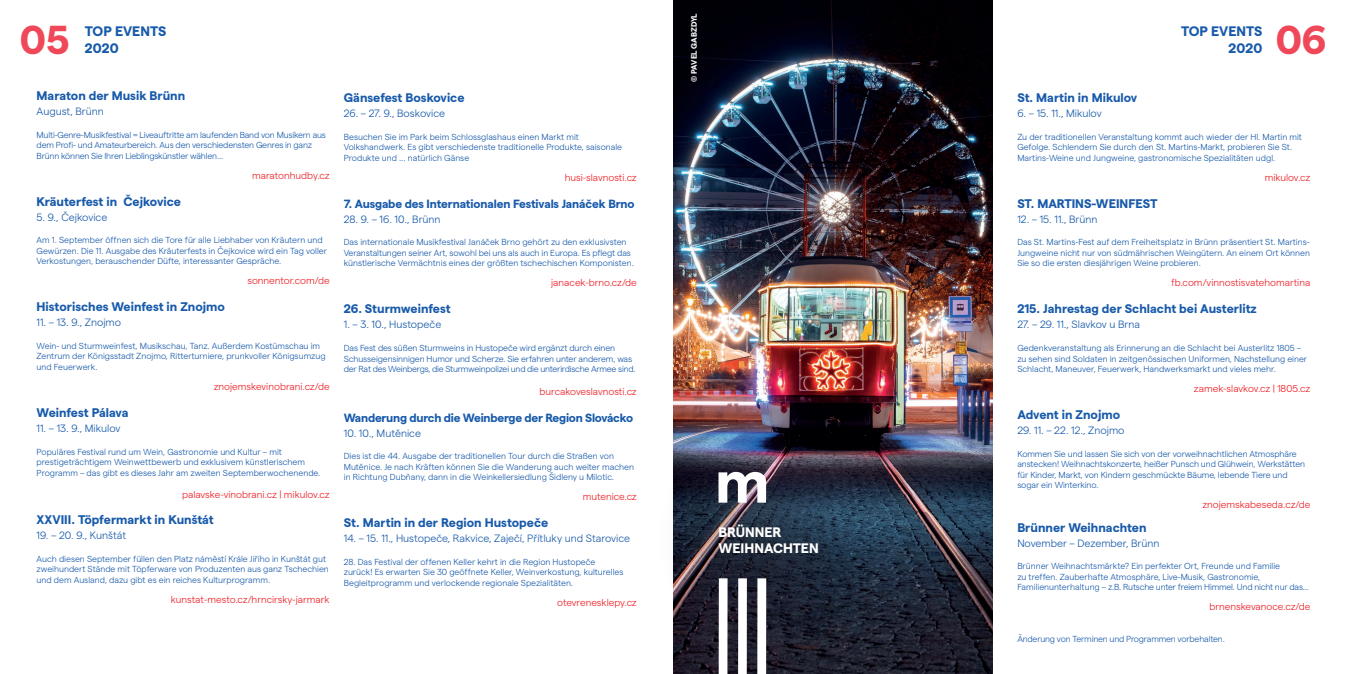
<style>
.page{position:relative;width:1347px;height:674px;background:#fff}
.page>*{position:absolute;margin:0;border:0;box-sizing:border-box;transform-origin:0 0}
.t1{font:700 40.38px "Matter";color:#ef4858}
.t2{font:700 13.75px "Matter";color:#185aaa}
.t3{font:700 13.75px "Matter";color:#fff}
.t4{font:700 12.5px "Matter";color:#185aaa}
.t5{font:700 11.88px "Matter";letter-spacing:-.02em;color:#185aaa}
.t6{font:300 10.62px "Matter";color:#185aaa}
.t7{font:300 10px "Matter";color:#ee1d23}
.t8{font:300 8.75px/10.5px "Matter";color:#185aaa}
.t9{font:300 8.75px/10.5px "Matter";letter-spacing:-.02em;color:#185aaa}
.t10{font:700 7.88px "Matter";letter-spacing:-.005em;color:#fff}
</style>
<div class="page">
<img style="left:673px;top:0;width:319px;height:673px">
<div style="left:655px;top:460px;width:225px;height:159px;background:#231f20;opacity:.77"></div>
<svg style="left:718px;top:578px;width:48px;height:95px"></svg>
<svg style="left:718px;top:471px;width:48px;height:31px"></svg>
<p class="t10" style="left:688px;top:82px;width:70px;rotate:-90deg">© PAVEL GABZDYL</p>
<p class="t1" style="left:20px;top:10px;width:51px">05</p>
<p class="t1" style="left:1275px;top:10px;width:53px">06</p>
<p class="t2" style="left:85px;top:21px;width:83px">TOP EVENTS</p>
<p class="t2" style="left:85px;top:37px;width:35px">2020</p>
<p class="t2" style="left:1181px;top:21px;width:83px">TOP EVENTS</p>
<p class="t2" style="left:1228px;top:37px;width:35px">2020</p>
<p class="t4" style="left:37px;top:86px;width:150px">Maraton der Musik Brünn</p>
<p class="t6" style="left:37px;top:104px;width:69px">August, Brünn</p>
<p class="t9" style="left:37px;top:128px;width:291px">Multi-Genre-Musikfestival = Liveauftritte am laufenden Band von Musikern aus dem Profi- und Amateurbereich. Aus den verschiedensten Genres in ganz</p>
<p class="t9" style="left:37px;top:149px;width:188px">Brünn können Sie Ihren Lieblingskünstler wählen...</p>
<p class="t7" style="left:252px;top:168px;width:79px">maratonhudby.cz</p>
<p class="t4" style="left:37px;top:192px;width:146px">Kräuterfest in Čejkovice</p>
<p class="t6" style="left:37px;top:209px;width:72px">5. 9., Čejkovice</p>
<p class="t8" style="left:37px;top:234px;width:292px">Am 1. September öffnen sich die Tore für alle Liebhaber von Kräutern und<br>Gewürzen. Die 11. Ausgabe des Kräuterfests in Čejkovice wird ein Tag voller<br>Verkostungen, berauschender Düfte, interessanter Gespräche.</p>
<p class="t7" style="left:247px;top:273px;width:84px">sonnentor.com/de</p>
<p class="t4" style="left:37px;top:297px;width:190px">Historisches Weinfest in Znojmo</p>
<p class="t6" style="left:37px;top:315px;width:86px">11. – 13. 9., Znojmo</p>
<p class="t8" style="left:37px;top:340px;width:290px">Wein- und Sturmweinfest, Musikschau, Tanz. Außerdem Kostümschau im<br>Zentrum der Königsstadt Znojmo, Ritterturniere, prunkvoller Königsumzug und Feuerwerk.</p>
<p class="t7" style="left:214px;top:379px;width:117px">znojemskevinobrani.cz/de</p>
<p class="t4" style="left:37px;top:403px;width:93px">Weinfest Pálava</p>
<p class="t6" style="left:37px;top:420px;width:85px">11. – 13. 9., Mikulov</p>
<p class="t8" style="left:37px;top:445px;width:285px">Populäres Festival rund um Wein, Gastronomie und Kultur – mit prestigeträchtigem Weinwettbewerb und exklusivem künstlerischem<br>Programm – das gibt es dieses Jahr am zweiten Septemberwochenende.</p>
<p class="t7" style="left:182px;top:487px;width:149px">palavske-vinobrani.cz | mikulov.cz</p>
<p class="t4" style="left:37px;top:510px;width:179px">XXVIII. Töpfermarkt in Kunštát</p>
<p class="t6" style="left:37px;top:527px;width:91px">19. – 20. 9., Kunštát</p>
<p class="t8" style="left:37px;top:552px;width:294px">Auch diesen September füllen den Platz náměstí Krále Jiřího in Kunštát gut zweihundert Stände mit Töpferware von Produzenten aus ganz Tschechien und dem Ausland, dazu gibt es ein reiches Kulturprogramm.</p>
<p class="t7" style="left:171px;top:591px;width:160px">kunstat-mesto.cz/hrncirsky-jarmark</p>
<p class="t4" style="left:344px;top:88px;width:122px">Gänsefest Boskovice</p>
<p class="t6" style="left:344px;top:106px;width:103px">26. – 27. 9., Boskovice</p>
<p class="t8" style="left:344px;top:130px;width:280px">Besuchen Sie im Park beim Schlossglashaus einen Markt mit<br>Volkshandwerk. Es gibt verschiedenste traditionelle Produkte, saisonale<br>Produkte und ... natürlich Gänse</p>
<p class="t7" style="left:564px;top:170px;width:74px">husi-slavnosti.cz</p>
<p class="t5" style="left:344px;top:195px;width:292px">7. Ausgabe des Internationalen Festivals Janáček Brno</p>
<p class="t6" style="left:344px;top:211px;width:98px">28. 9. – 16. 10., Brünn</p>
<p class="t8" style="left:344px;top:236px;width:289px">Das internationale Musikfestival Janáček Brno gehört zu den exklusivsten<br>Veranstaltungen seiner Art, sowohl bei uns als auch in Europa. Es pflegt das</p>
<p class="t8" style="left:344px;top:257px;width:291px">künstlerische Vermächtnis eines der größten tschechischen Komponisten.</p>
<p class="t7" style="left:551px;top:275px;width:87px">janacek-brno.cz/de</p>
<p class="t4" style="left:344px;top:299px;width:108px">26. Sturmweinfest</p>
<p class="t6" style="left:344px;top:317px;width:99px">1. – 3. 10., Hustopeče</p>
<p class="t8" style="left:344px;top:342px;width:293px">Das Fest des süßen Sturmweins in Hustopeče wird ergänzt durch einen<br>Schusseigensinnigen Humor und Scherze. Sie erfahren unter anderem, was der Rat des Weinbergs, die Sturmweinpolizei und die unterirdische Armee sind.</p>
<p class="t7" style="left:539px;top:383px;width:99px">burcakoveslavnosti.cz</p>
<p class="t5" style="left:344px;top:408px;width:291px">Wanderung durch die Weinberge der Region Slovácko</p>
<p class="t6" style="left:344px;top:425px;width:79px">10. 10., Mutěnice</p>
<p class="t8" style="left:344px;top:450px;width:292px">Dies ist die 44. Ausgabe der traditionellen Tour durch die Straßen von<br>Mutěnice. Je nach Kräften können Sie die Wanderung auch weiter machen in Richtung Dubňany, dann in die Weinkellersiedlung Šidleny u Milotic.</p>
<p class="t7" style="left:582px;top:489px;width:56px">mutenice.cz</p>
<p class="t4" style="left:344px;top:513px;width:206px">St. Martin in der Region Hustopeče</p>
<p class="t6" style="left:344px;top:530px;width:288px">14. – 15. 11., Hustopeče, Rakvice, Zaječí, Přítluky und Starovice</p>
<p class="t8" style="left:344px;top:555px;width:281px">28. Das Festival der offenen Keller kehrt in die Region Hustopeče zurück! Es erwarten Sie 30 geöffnete Keller, Weinverkostung, kulturelles<br>Begleitprogramm und verlockende regionale Spezialitäten.</p>
<p class="t7" style="left:557px;top:594px;width:81px">otevrenesklepy.cz</p>
<p class="t3" style="left:718px;top:521px;width:65px">BRÜNNER</p>
<p class="t3" style="left:718px;top:538px;width:102px">WEIHNACHTEN</p>
<p class="t4" style="left:1017px;top:88px;width:121px">St. Martin in Mikulov</p>
<p class="t6" style="left:1017px;top:106px;width:86px">6. – 15. 11., Mikulov</p>
<p class="t8" style="left:1017px;top:130px;width:286px">Zu der traditionellen Veranstaltung kommt auch wieder der Hl. Martin mit<br>Gefolge. Schlendern Sie durch den St. Martins-Markt, probieren Sie St.<br>Martins-Weine und Jungweine, gastronomische Spezialitäten udgl.</p>
<p class="t7" style="left:1264px;top:170px;width:47px">mikulov.cz</p>
<p class="t4" style="left:1017px;top:194px;width:142px">ST. MARTINS-WEINFEST</p>
<p class="t6" style="left:1017px;top:211px;width:82px">12. – 15. 11., Brünn</p>
<p class="t8" style="left:1017px;top:236px;width:294px;text-align:justify">Das St. Martins-Fest auf dem Freiheitsplatz in Brünn präsentiert St. Martins-Jungweine nicht nur von südmährischen Weingütern. An einem Ort können Sie so die ersten diesjährigen Weine probieren.</p>
<p class="t7" style="left:1171px;top:275px;width:141px">fb.com/vinnostisvatehomartina</p>
<p class="t4" style="left:1017px;top:299px;width:241px">215. Jahrestag der Schlacht bei Austerlitz</p>
<p class="t6" style="left:1017px;top:317px;width:124px">27. – 29. 11., Slavkov u Brna</p>
<p class="t8" style="left:1017px;top:342px;width:291px">Gedenkveranstaltung als Erinnerung an die Schlacht bei Austerlitz 1805 – zu sehen sind Soldaten in zeitgenössischen Uniformen, Nachstellung einer<br>Schlacht, Maneuver, Feuerwerk, Handwerksmarkt und vieles mehr.</p>
<p class="t7" style="left:1194px;top:381px;width:118px">zamek-slavkov.cz | 1805.cz</p>
<p class="t4" style="left:1017px;top:405px;width:104px">Advent in Znojmo</p>
<p class="t6" style="left:1017px;top:422px;width:109px">29. 11. – 22. 12., Znojmo</p>
<p class="t8" style="left:1017px;top:447px;width:289px">Kommen Sie und lassen Sie sich von der vorweihnachtlichen Atmosphäre anstecken! Weihnachtskonzerte, heißer Punsch und Glühwein, Werkstätten für Kinder, Markt, von Kindern geschmückte Bäume, lebende Tiere und sogar ein Winterkino.</p>
<p class="t7" style="left:1202px;top:497px;width:109px">znojemskabeseda.cz/de</p>
<p class="t4" style="left:1017px;top:517px;width:131px">Brünner Weihnachten</p>
<p class="t6" style="left:1017px;top:535px;width:144px">November – Dezember, Brünn</p>
<p class="t8" style="left:1017px;top:559px;width:293px">Brünner Weihnachtsmärkte? Ein perfekter Ort, Freunde und Familie<br>zu treffen. Zauberhafte Atmosphäre, Live-Musik, Gastronomie,<br>Familienunterhaltung – z.B. Rutsche unter freiem Himmel. Und nicht nur das...</p>
<p class="t7" style="left:1209px;top:599px;width:102px">brnenskevanoce.cz/de</p>
<p class="t9" style="left:1017px;top:632px;width:209px">Änderung von Terminen und Programmen vorbehalten.</p>
</div>
